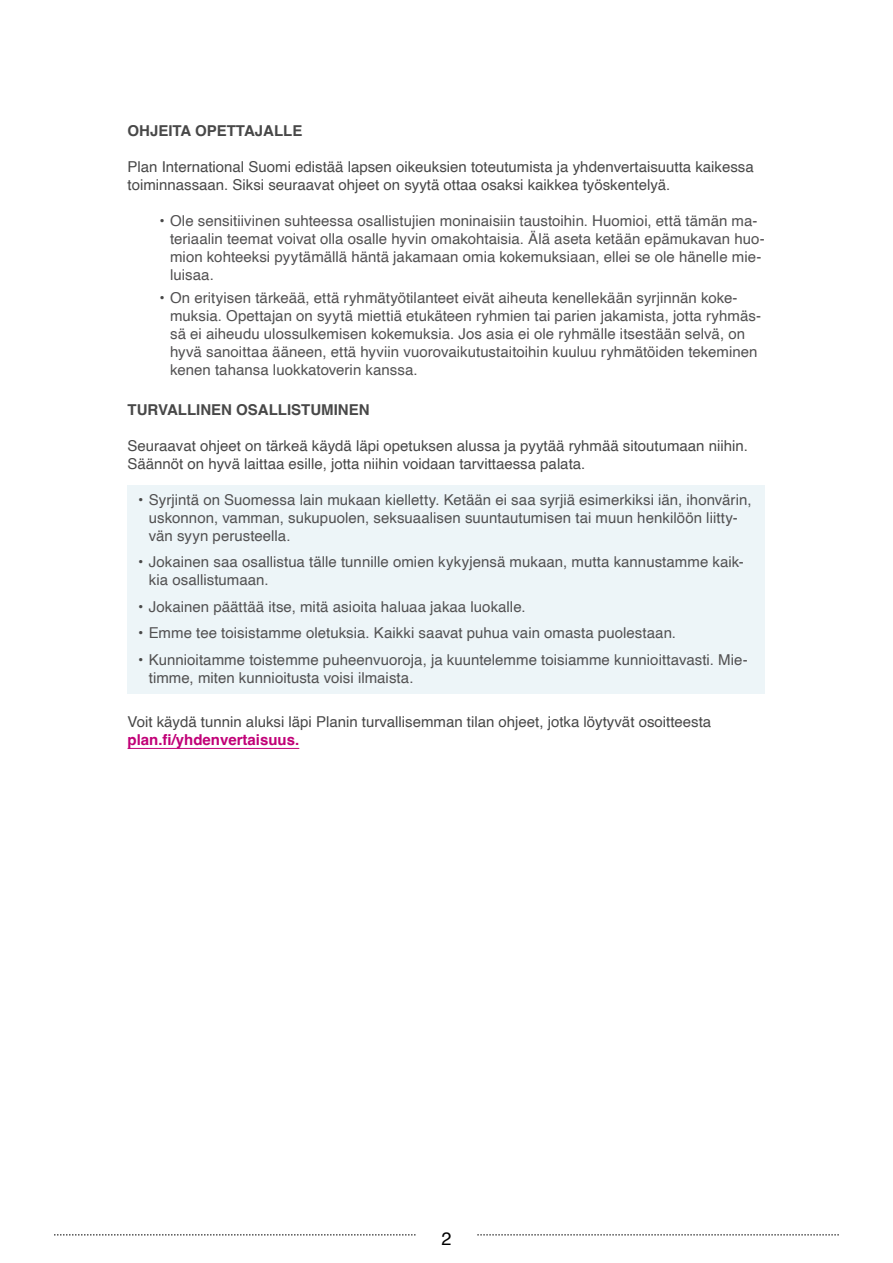
<style>
.page{position:relative;width:893px;height:1263px;background:#fff}
.page>*{position:absolute;margin:0;border:0;box-sizing:border-box;transform-origin:0 0}
.t1{font:18px "Helvetica";color:#000}
.Bullet_ei_taustaa{font:15px/18px "Helvetica";letter-spacing:.005em;color:#525152}
.Bullet_ei_taustalla{font:15px/18px "Helvetica";letter-spacing:.005em;color:#525152}
.Leipä{font:15px/18px "Helvetica";color:#484848}
.Leipä-2{font:700 15px "Helvetica";color:#484848}
.linkki{font:700 15px "Helvetica";color:#c10077}
.s1{color:#484848}
</style>
<div class="page">
<svg style="left:54px;top:1234px;width:362px;height:1px"></svg>
<svg style="left:477px;top:1234px;width:362px;height:1px"></svg>
<div style="left:128px;top:485px;width:637px;height:67px;background:#edf5f8"></div>
<div style="left:128px;top:548px;width:637px;height:48px;background:#edf5f8"></div>
<div style="left:128px;top:592px;width:637px;height:31px;background:#edf5f8"></div>
<div style="left:128px;top:619px;width:637px;height:30px;background:#edf5f8"></div>
<div style="left:128px;top:645px;width:637px;height:49px;background:#edf5f8"></div>
<hr style="left:128px;top:748px;width:171px;height:1px;background:#c10077">
<p class="Leipä-2" style="left:128px;top:122px;width:176px">OHJEITA OPETTAJALLE</p>
<p class="Leipä" style="left:128px;top:159px;width:628px">Plan International Suomi edistää lapsen oikeuksien toteutumista ja yhdenvertaisuutta kaikessa toiminnassaan. Siksi seuraavat ohjeet on syytä ottaa osaksi kaikkea työskentelyä.</p>
<p class="Bullet_ei_taustaa" style="left:170px;top:213px;width:596px;text-indent:-11px"><span class="s1">•</span> Ole sensitiivinen suhteessa osallistujien moninaisiin taustoihin. Huomioi, että tämän ma&shy;teriaalin teemat voivat olla osalle hyvin omakohtaisia. Älä aseta ketään epämukavan huo&shy;mion kohteeksi pyytämällä häntä jakamaan omia kokemuksiaan, ellei se ole hänelle mie&shy;luisaa.</p>
<p class="Bullet_ei_taustaa" style="left:170px;top:289px;width:593px;text-indent:-11px"><span class="s1">•</span> On erityisen tärkeää, että ryhmätyötilanteet eivät aiheuta kenellekään syrjinnän koke&shy;muksia. Opettajan on syytä miettiä etukäteen ryhmien tai parien jakamista, jotta ryhmäs&shy;sä ei aiheudu ulossulkemisen kokemuksia. Jos asia ei ole ryhmälle itsestään selvä, on hyvä sanoittaa ääneen, että hyviin vuorovaikutustaitoihin kuuluu ryhmätöiden tekeminen kenen tahansa luokkatoverin kanssa.</p>
<p class="Leipä-2" style="left:128px;top:400px;width:243px">TURVALLINEN OSALLISTUMINEN</p>
<p class="Leipä" style="left:128px;top:437px;width:622px">Seuraavat ohjeet on tärkeä käydä läpi opetuksen alussa ja pyytää ryhmää sitoutumaan niihin.<br>Säännöt on hyvä laittaa esille, jotta niihin voidaan tarvittaessa palata.</p>
<p class="Bullet_ei_taustalla" style="left:149px;top:491px;width:604px;text-indent:-11px"><span class="s1">•</span> Syrjintä on Suomessa lain mukaan kielletty. Ketään ei saa syrjiä esimerkiksi iän, ihonvärin, uskonnon, vamman, sukupuolen, seksuaalisen suuntautumisen tai muun henkilöön liitty&shy;vän syyn perusteella.</p>
<p class="Bullet_ei_taustalla" style="left:149px;top:554px;width:596px;text-indent:-11px"><span class="s1">•</span> Jokainen saa osallistua tälle tunnille omien kykyjensä mukaan, mutta kannustamme kaik&shy;kia osallistumaan.</p>
<p class="Bullet_ei_taustalla" style="left:138px;top:598px;width:389px"><span class="s1">•</span> Jokainen päättää itse, mitä asioita haluaa jakaa luokalle.</p>
<p class="Bullet_ei_taustalla" style="left:138px;top:625px;width:539px"><span class="s1">•</span> Emme tee toisistamme oletuksia. Kaikki saavat puhua vain omasta puolestaan.</p>
<p class="Bullet_ei_taustalla" style="left:149px;top:651px;width:600px;text-indent:-11px"><span class="s1">•</span> Kunnioitamme toistemme puheenvuoroja, ja kuuntelemme toisiamme kunnioittavasti. Mie&shy;timme, miten kunnioitusta voisi ilmaista.</p>
<p class="Leipä" style="left:128px;top:714px;width:585px">Voit käydä tunnin aluksi läpi Planin turvallisemman tilan ohjeet, jotka löytyvät osoitteesta</p>
<p class="linkki" style="left:128px;top:731px;width:173px">plan.fi/yhdenvertaisuus.</p>
<p class="t1" style="left:441px;top:1224px;width:12px">2</p>
</div>
